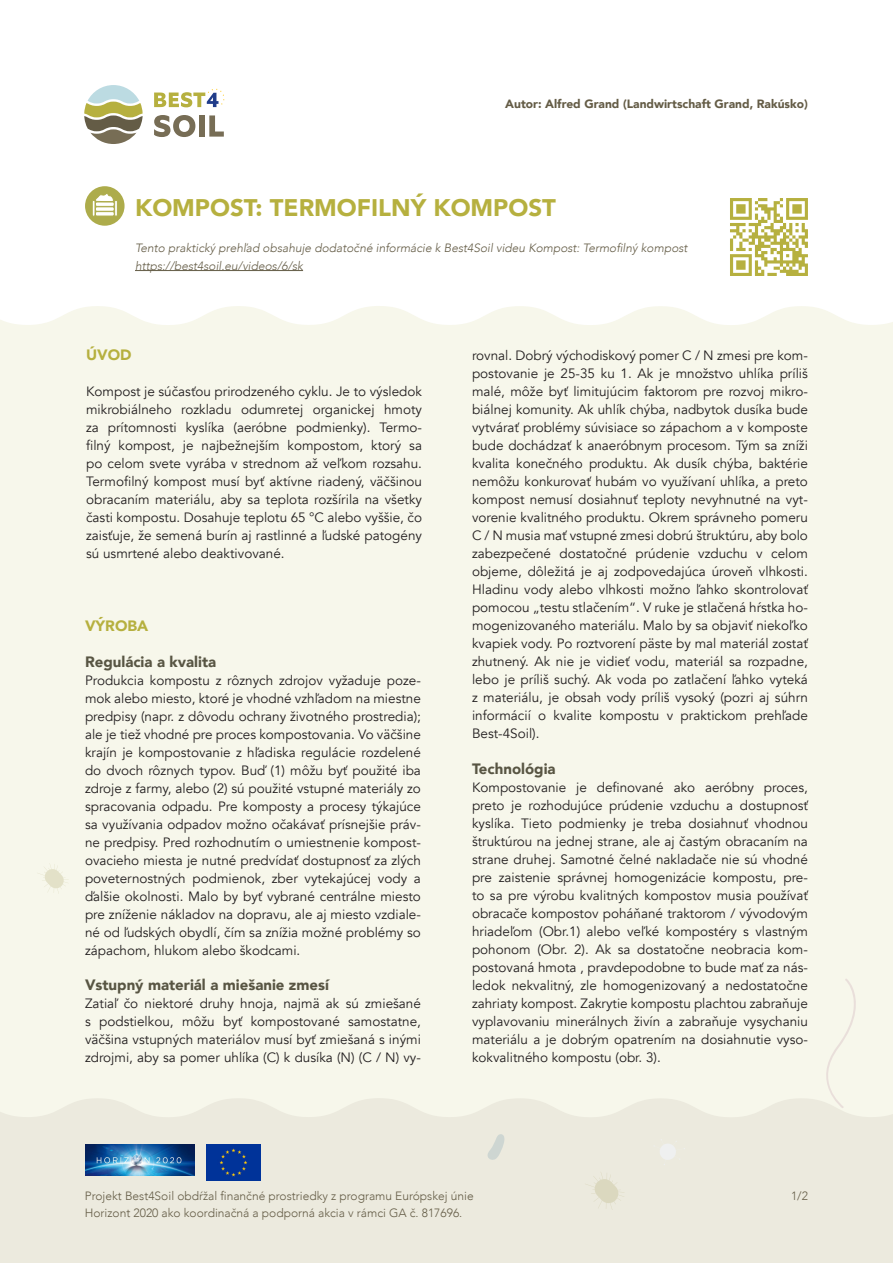
<style>
.page{position:relative;width:893px;height:1263px;background:#fff}
.page>*{position:absolute;margin:0;border:0;box-sizing:border-box;transform-origin:0 0}
.t1{font:900 24px "Avenir";color:#b6b03f}
.t2{font:900 15px "Avenir";color:#585543}
.t3{font:900 15px "Avenir";color:#b6b03f}
.t4{font:13.5px/18px "Avenir";color:#231f20;text-align:justify}
.t5{font:300 12px "Avenir";color:#645c46}
.t6{font:italic 300 12px "Avenir";color:#645c46}
.t7{font:900 12px "Avenir";color:#645c46}
</style>
<div class="page">
<div style="left:0;top:306px;width:893px;height:792px;background:#f7f7eb"></div>
<div style="left:0;top:1098px;width:893px;height:165px;background:#eceade"></div>
<svg style="left:585px;top:1172px;width:40px;height:38px;background:#e6e4d4"></svg>
<div style="left:810px;top:978px;width:54px;height:130px;background:#f7f7eb"></div>
<svg style="left:653px;top:1139px;width:32px;height:26px"></svg>
<svg style="left:487px;top:1134px;width:19px;height:27px"></svg>
<svg style="left:37px;top:863px;width:32px;height:31px"></svg>
<img style="left:85px;top:1144px;width:109px;height:31px">
<img style="left:207px;top:1144px;width:53px;height:36px">
<hr style="left:135px;top:270px;width:168px;height:1px;background:#645c46">
<svg style="left:84px;top:85px;width:59px;height:59px"></svg>
<svg style="left:154px;top:115px;width:41px;height:22px"></svg>
<div style="left:199px;top:115px;width:6px;height:22px;background:#776d55"></div>
<svg style="left:209px;top:115px;width:15px;height:22px"></svg>
<svg style="left:154px;top:89px;width:70px;height:18px"></svg>
<div style="left:85px;top:186px;width:40px;height:40px;background:#adac4b;border-radius:50%"></div>
<svg style="left:95px;top:202px;width:19px;height:5px"></svg>
<svg style="left:95px;top:207px;width:19px;height:4px"></svg>
<svg style="left:95px;top:211px;width:19px;height:5px"></svg>
<div style="left:92px;top:200px;width:3px;height:16px;background:#fff;border:1px solid #adac4b"></div>
<svg style="left:114px;top:200px;width:4px;height:16px"></svg>
<svg style="left:94px;top:186px;width:20px;height:16px"></svg>
<svg style="left:730px;top:198px;width:78px;height:78px"></svg>
<p class="t7" style="left:505px;top:93px;width:304px">Autor: Alfred Grand (Landwirtschaft Grand, Rakúsko)</p>
<p class="t1" style="left:135px;top:187px;width:422px">KOMPOST: TERMOFILNÝ KOMPOST</p>
<p class="t6" style="left:135px;top:240px;width:554px">Tento praktický prehľad obsahuje dodatočné informácie k Best4Soil videu Kompost: Termofilný kompost</p>
<p class="t6" style="left:135px;top:258px;width:170px">https://best4soil.eu/videos/6/sk</p>
<p class="t3" style="left:86px;top:342px;width:47px">ÚVOD</p>
<p class="t4" style="left:86px;top:383px;width:337px">Kompost je súčasťou prirodzeného cyklu. Je to výsledok mikrobiálneho rozkladu odumretej organickej hmoty za prítomnosti kyslíka (aeróbne podmienky). Termo&shy;filný kompost, je najbežnejším kompostom, ktorý sa po celom svete vyrába v strednom až veľkom rozsahu.<br>Termofilný kompost musí byť aktívne riadený, väčšinou obracaním materiálu, aby sa teplota rozšírila na všetky časti kompostu. Dosahuje teplotu 65 °C alebo vyššie, čo zaisťuje, že semená burín aj rastlinné a ľudské patogény sú usmrtené alebo deaktivované.</p>
<p class="t3" style="left:85px;top:612px;width:65px">VÝROBA</p>
<p class="t2" style="left:85px;top:648px;width:133px">Regulácia a kvalita</p>
<p class="t4" style="left:85px;top:671px;width:337px">Produkcia kompostu z rôznych zdrojov vyžaduje poze&shy;mok alebo miesto, ktoré je vhodné vzhľadom na miestne predpisy (napr. z dôvodu ochrany životného prostredia); ale je tiež vhodné pre proces kompostovania. Vo väčšine krajín je kompostovanie z hľadiska regulácie rozdelené do dvoch rôznych typov. Buď (1) môžu byť použité iba zdroje z farmy, alebo (2) sú použité vstupné materiály zo spracovania odpadu. Pre komposty a procesy týkajúce sa využívania odpadov možno očakávať prísnejšie práv&shy;ne predpisy. Pred rozhodnutím o umiestnenie kompost&shy;ovacieho miesta je nutné predvídať dostupnosť za zlých poveternostných podmienok, zber vytekajúcej vody a ďalšie okolnosti. Malo by byť vybrané centrálne miesto pre zníženie nákladov na dopravu, ale aj miesto vzdiale&shy;né od ľudských obydlí, čím sa znížia možné problémy so zápachom, hlukom alebo škodcami.</p>
<p class="t2" style="left:85px;top:972px;width:245px">Vstupný materiál a miešanie zmesí</p>
<p class="t4" style="left:85px;top:994px;width:337px">Zatiaľ čo niektoré druhy hnoja, najmä ak sú zmiešané s podstielkou, môžu byť kompostované samostatne, väčšina vstupných materiálov musí byť zmiešaná s inými zdrojmi, aby sa pomer uhlíka (C) k dusíka (N) (C / N) vy-</p>
<p class="t4" style="left:472px;top:346px;width:337px">rovnal. Dobrý východiskový pomer C / N zmesi pre kom&shy;postovanie je 25-35 ku 1. Ak je množstvo uhlíka príliš malé, môže byť limitujúcim faktorom pre rozvoj mikro&shy;biálnej komunity. Ak uhlík chýba, nadbytok dusíka bude vytvárať problémy súvisiace so zápachom a v komposte bude dochádzať k anaeróbnym procesom. Tým sa zníži kvalita konečného produktu. Ak dusík chýba, baktérie nemôžu konkurovať hubám vo využívaní uhlíka, a preto kompost nemusí dosiahnuť teploty nevyhnutné na vyt&shy;vorenie kvalitného produktu. Okrem správneho pomeru C / N musia mať vstupné zmesi dobrú štruktúru, aby bolo zabezpečené dostatočné prúdenie vzduchu v celom objeme, dôležitá je aj zodpovedajúca úroveň vlhkosti.<br>Hladinu vody alebo vlhkosti možno ľahko skontrolovať pomocou „testu stlačením“. V ruke je stlačená hŕstka ho&shy;mogenizovaného materiálu. Malo by sa objaviť niekoľko kvapiek vody. Po roztvorení päste by mal materiál zostať zhutnený. Ak nie je vidieť vodu, materiál sa rozpadne, lebo je príliš suchý. Ak voda po zatlačení ľahko vyteká z materiálu, je obsah vody príliš vysoký (pozri aj súhrn informácií o kvalite kompostu v praktickom prehľade Best-4Soil).</p>
<p class="t2" style="left:472px;top:756px;width:85px">Technológia</p>
<p class="t4" style="left:472px;top:778px;width:337px">Kompostovanie je definované ako aeróbny proces, preto je rozhodujúce prúdenie vzduchu a dostupnosť kyslíka. Tieto podmienky je treba dosiahnuť vhodnou štruktúrou na jednej strane, ale aj častým obracaním na strane druhej. Samotné čelné nakladače nie sú vhodné pre zaistenie správnej homogenizácie kompostu, pre&shy;to sa pre výrobu kvalitných kompostov musia používať obracače kompostov poháňané traktorom / vývodovým hriadeľom (Obr.1) alebo veľké kompostéry s vlastným pohonom (Obr. 2). Ak sa dostatočne neobracia kom&shy;postovaná hmota , pravdepodobne to bude mať za nás&shy;ledok nekvalitný, zle homogenizovaný a nedostatočne zahriaty kompost. Zakrytie kompostu plachtou zabraňuje vyplavovaniu minerálnych živín a zabraňuje vysychaniu materiálu a je dobrým opatrením na dosiahnutie vyso&shy;kokvalitného kompostu (obr. 3).</p>
<p class="t5" style="left:85px;top:1189px;width:390px">Projekt Best4Soil obdŕžal finančné prostriedky z programu Európskej únie</p>
<p class="t5" style="left:85px;top:1205px;width:379px">Horizont 2020 ako koordinačná a podporná akcia v rámci GA č. 817696.</p>
<p class="t5" style="left:791px;top:1189px;width:18px">1/2</p>
</div>
